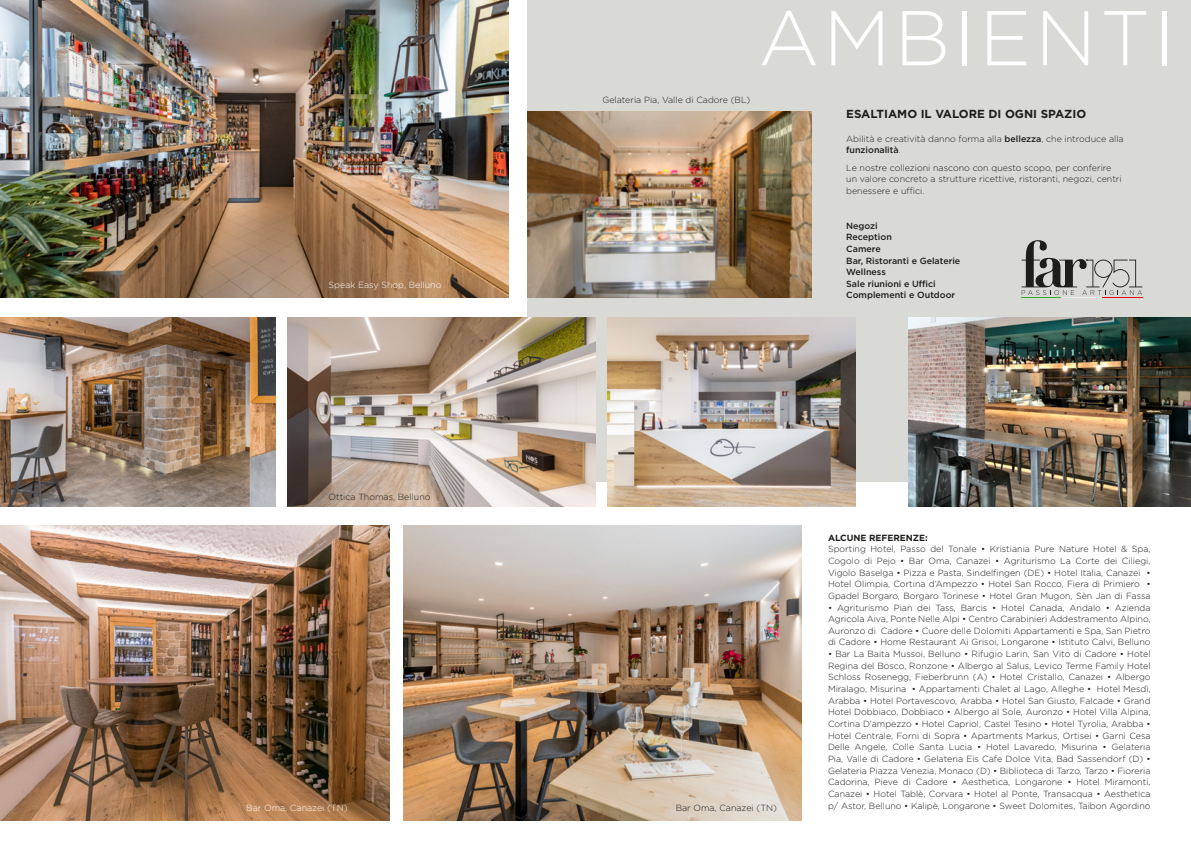
<style>
.page{position:relative;width:1191px;height:842px;background:#fff}
.page>*{position:absolute;margin:0;border:0;box-sizing:border-box;transform-origin:0 0}
.t1{font:300 77.4px "Gotham";letter-spacing:.05em;color:#fff}
.t2{font:700 11.6px "Gotham";color:#1d1d1b}
.t3{font:300 8.9px/11.6px "Gotham";color:#1d1d1b;text-align:justify}
.t4{font:500 8.9px/11.6px "Gotham";color:#1d1d1b}
.t5{font:300 8.9px "Gotham";color:#fff}
.t6{font:700 8.9px "Gotham";color:#1d1d1b}
.s1{font-weight:500}
</style>
<div class="page">
<div style="left:528px;top:0;width:663px;height:481px;background:#d9d9d5"></div>
<img style="left:528px;top:112px;width:283px;height:186px">
<img style="left:0;top:0;width:508px;height:298px">
<img style="left:607px;top:317px;width:249px;height:189px">
<img style="left:0;top:317px;width:275px;height:189px">
<img style="left:287px;top:317px;width:308px;height:189px">
<img style="left:403px;top:525px;width:398px;height:296px">
<img style="left:0;top:525px;width:389px;height:296px">
<img style="left:908px;top:317px;width:283px;height:189px">
<svg style="left:1021px;top:240px;width:121px;height:55px"></svg>
<hr style="left:1021px;top:297px;width:40px;height:1px;background:#3aaa35">
<hr style="left:1061px;top:297px;width:41px;height:1px;background:#ededed">
<hr style="left:1102px;top:297px;width:40px;height:1px;background:#e30613">
<p class="t5" style="left:328px;top:279px;width:114px">Speak Easy Shop, Belluno</p>
<p class="t3" style="left:328px;top:491px;width:103px">Ottica Thomas, Belluno</p>
<h1 class="t1" style="left:758px;top:-11px;width:418px">AMBIENTI</h1>
<p class="t3" style="left:602px;top:94px;width:149px">Gelateria Pia, Valle di Cadore (BL)</p>
<h2 class="t2" style="left:846px;top:107px;width:242px">ESALTIAMO IL VALORE DI OGNI SPAZIO</h2>
<p class="t3" style="left:846px;top:132px;width:279px">Abilità e creatività danno forma alla <span class="s1">bellezza</span>, che introduce alla <span class="s1">funzionalità</span>.</p>
<p class="t3" style="left:846px;top:161px;width:277px;text-align:left">Le nostre collezioni nascono con questo scopo, per conferire un valore concreto a strutture ricettive, ristoranti, negozi, centri benessere e uffici.</p>
<p class="t4" style="left:846px;top:219px;width:116px">Negozi<br>Reception<br>Camere<br>Bar, Ristoranti e Gelaterie<br>Wellness<br>Sale riunioni e Uffici<br>Complementi e Outdoor</p>
<p class="t5" style="left:246px;top:803px;width:103px">Bar Oma, Canazei (TN)</p>
<p class="t3" style="left:675px;top:802px;width:103px">Bar Oma, Canazei (TN)</p>
<p class="t6" style="left:828px;top:532px;width:101px">ALCUNE REFERENZE:</p>
<p class="t3" style="left:828px;top:543px;width:324px">Sporting Hotel, Passo del Tonale • Kristiania Pure Nature Hotel &amp; Spa, Cogolo di Pejo • Bar Oma, Canazei • Agriturismo La Corte dei Ciliegi, Vigolo Baselga • Pizza e Pasta, Sindelfingen (DE) • Hotel Italia, Canazei • Hotel Olimpia, Cortina d’Ampezzo • Hotel San Rocco, Fiera di Primiero • Gpadel Borgaro, Borgaro Torinese • Hotel Gran Mugon, Sèn Jan di Fassa</p>
<p class="t3" style="left:828px;top:601px;width:324px">• Agriturismo Pian dei Tass, Barcis • Hotel Canada, Andalo • Azienda Agricola Aiva, Ponte Nelle Alpi • Centro Carabinieri Addestramento Alpino, Auronzo di Cadore • Cuore delle Dolomiti Appartamenti e Spa, San Pietro di Cadore • Home Restaurant Ai Grisoi, Longarone • Istituto Calvi, Belluno</p>
<p class="t3" style="left:828px;top:648px;width:324px">• Bar La Baita Mussoi, Belluno • Rifugio Larin, San Vito di Cadore • Hotel Regina del Bosco, Ronzone • Albergo al Salus, Levico Terme Family Hotel Schloss Rosenegg, Fieberbrunn (A) • Hotel Cristallo, Canazei • Albergo Miralago, Misurina • Appartamenti Chalet al Lago, Alleghe • Hotel Mesdì, Arabba • Hotel Portavescovo, Arabba • Hotel San Giusto, Falcade • Grand Hotel Dobbiaco, Dobbiaco • Albergo al Sole, Auronzo • Hotel Villa Alpina, Cortina D’ampezzo • Hotel Capriol, Castel Tesino • Hotel Tyrolia, Arabba • Hotel Centrale, Forni di Sopra • Apartments Markus, Ortisei • Garnì Cesa Delle Angele, Colle Santa Lucia • Hotel Lavaredo, Misurina • Gelateria Pia, Valle di Cadore • Gelateria Eis Cafe Dolce Vita, Bad Sassendorf (D) • Gelateria Piazza Venezia, Monaco (D) • Biblioteca di Tarzo, Tarzo • Fioreria Cadorina, Pieve di Cadore • Aesthetica, Longarone • Hotel Miramonti, Canazei • Hotel Tablè, Corvara • Hotel al Ponte, Transacqua • Aesthetica p/ Astor, Belluno • Kalipè, Longarone • Sweet Dolomites, Taibon Agordino</p>
</div>
